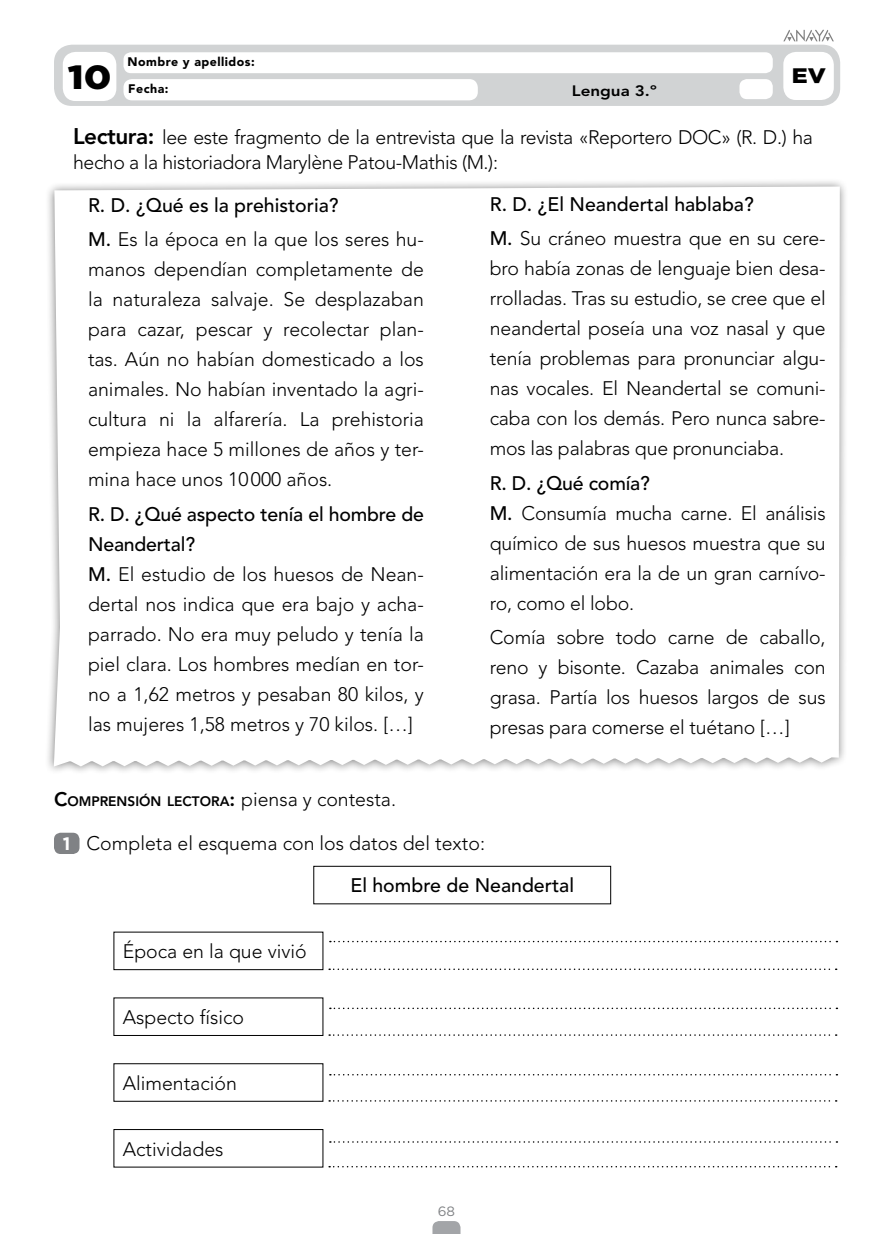
<style>
.page{position:relative;width:893px;height:1234px;background:#fff}
.page>*{position:absolute;margin:0;border:0;box-sizing:border-box;transform-origin:0 0}
.t1{font:900 33.45px "Gotham";color:#000;scale:1.13 1}
.t2{font:900 21px "Gotham";color:#000;scale:1.13 1}
.nucleoTexto{font:300 19.5px/30px "Avenir LT Std";letter-spacing:-.01em;color:#000;text-align:justify}
.nucleoTexto-2{font:500 19.5px/30px "Avenir LT Std";color:#000}
.nuclTitulPagina{font:300 19.5px/25.5px "Avenir LT Std";letter-spacing:-.02em;color:#000}
.nuclActiv1-9{font:300 19.5px "Avenir LT Std";color:#000}
.t3{font:700 18px "Gotham";color:#fff}
.t4{font:800 15px "Avenir LT Std";color:#000;scale:1.13 1}
.nuclTitulPagina-2{font:800 13.65px "Avenir LT Std";color:#000}
.t5{font:13.5px "Gotham";color:#808285}
.t6{font:900 12.3px "Avenir LT Std";letter-spacing:.04em;color:#000}
.s1{font-weight:800;font-size:22.5px}
.s2{font-weight:500}
.s3{font-size:19.5px}
.s4{font-weight:300;font-size:19.5px}
</style>
<div class="page">
<svg style="left:432px;top:1221px;width:28px;height:12px"></svg>
<div style="left:45px;top:177px;width:804px;height:597px;background:#000;opacity:.5"></div>
<svg style="left:54px;top:186px;width:786px;height:580px"></svg>
<div style="left:54px;top:45px;width:786px;height:61px;background:#d1d3d4;border-radius:18px"></div>
<div style="left:63px;top:52px;width:53px;height:49px;background:#fff;border-radius:13px"></div>
<div style="left:739px;top:79px;width:34px;height:20px;background:#fff;border-radius:8px"></div>
<div style="left:783px;top:52px;width:51px;height:48px;background:#fff;border-radius:13px"></div>
<div style="left:123px;top:79px;width:355px;height:21px;background:#fff;border-radius:9px"></div>
<div style="left:123px;top:52px;width:650px;height:21px;background:#fff;border-radius:8px"></div>
<svg style="left:783px;top:29px;width:51px;height:12px"></svg>
<div style="left:54px;top:832px;width:26px;height:21px;background:#808285;border-radius:7px"></div>
<div style="left:313px;top:865px;width:298px;height:39px;border:1px solid #000"></div>
<svg style="left:329px;top:968px;width:508px;height:1px"></svg>
<svg style="left:329px;top:1034px;width:508px;height:1px"></svg>
<svg style="left:329px;top:1100px;width:508px;height:1px"></svg>
<div style="left:114px;top:1128px;width:209px;height:39px;border:1px solid #000"></div>
<svg style="left:329px;top:1166px;width:508px;height:1px"></svg>
<svg style="left:330px;top:940px;width:507px;height:2px"></svg>
<svg style="left:330px;top:1007px;width:507px;height:1px"></svg>
<svg style="left:330px;top:1074px;width:507px;height:1px"></svg>
<svg style="left:330px;top:1141px;width:507px;height:1px"></svg>
<p class="t1" style="left:68px;top:54px;width:40px">10</p>
<p class="t6" style="left:127px;top:54px;width:129px">Nombre y apellidos:</p>
<p class="t6" style="left:128px;top:81px;width:42px">Fecha:</p>
<p class="t4" style="left:572px;top:82px;width:77px">Lengua 3.º</p>
<p class="t2" style="left:792px;top:61px;width:32px">EV</p>
<p class="nuclTitulPagina" style="left:73px;top:124px;width:741px"><span class="s1">Lectura:</span> lee este fragmento de la entrevista que la revista «Reportero DOC» (R. D.) ha hecho a la historiadora Marylène Patou-Mathis (M.):</p>
<p class="nucleoTexto-2" style="left:88px;top:190px;width:252px">R. D. ¿Qué es la prehistoria?</p>
<p class="nucleoTexto" style="left:88px;top:224px;width:337px"><span class="s2">M.</span> Es la época en la que los seres hu&shy;manos dependían completamente de la naturaleza salvaje. Se desplazaban para cazar, pescar y recolectar plan&shy;tas. Aún no habían domesticado a los animales. No habían inventado la agri&shy;cultura ni la alfarería. La prehistoria empieza hace 5 millones de años y ter&shy;mina hace unos 10000 años.</p>
<p class="nucleoTexto-2" style="left:88px;top:499px;width:337px">R. D. ¿Qué aspecto tenía el hombre de<br>Neandertal?</p>
<p class="nucleoTexto" style="left:88px;top:558px;width:337px"><span class="s2">M.</span> El estudio de los huesos de Nean&shy;dertal nos indica que era bajo y acha&shy;parrado. No era muy peludo y tenía la piel clara. Los hombres medían en tor&shy;no a 1,62 metros y pesaban 80 kilos, y las mujeres 1,58 metros y 70 kilos. […]</p>
<p class="nucleoTexto-2" style="left:490px;top:190px;width:266px">R. D. ¿El Neandertal hablaba?</p>
<p class="nucleoTexto" style="left:490px;top:223px;width:337px"><span class="s2">M.</span> Su cráneo muestra que en su cere&shy;bro había zonas de lenguaje bien desa&shy;rrolladas. Tras su estudio, se cree que el neandertal poseía una voz nasal y que tenía problemas para pronunciar algu&shy;nas vocales. El Neandertal se comuni&shy;caba con los demás. Pero nunca sabre&shy;mos las palabras que pronunciaba.</p>
<p class="nucleoTexto-2" style="left:490px;top:468px;width:162px">R. D. ¿Qué comía?</p>
<p class="nucleoTexto" style="left:490px;top:498px;width:337px"><span class="s2">M.</span> Consumía mucha carne. El análisis químico de sus huesos muestra que su alimentación era la de un gran carnívo&shy;ro, como el lobo.</p>
<p class="nucleoTexto" style="left:490px;top:622px;width:337px">Comía sobre todo carne de caballo, reno y bisonte. Cazaba animales con grasa. Partía los huesos largos de sus presas para comerse el tuétano […]</p>
<p class="nuclTitulPagina-2" style="left:54px;top:793px;width:344px"><span class="s3">C</span>OMPRENSIÓN LECTORA<span class="s3">:</span> <span class="s4">piensa y contesta.</span></p>
<p class="t3" style="left:63px;top:831px;width:9px">1</p>
<p class="nuclActiv1-9" style="left:87px;top:831px;width:400px">Completa el esquema con los datos del texto:</p>
<p class="nucleoTexto-2" style="left:350px;top:871px;width:225px">El hombre de Neandertal</p>
<p class="nucleoTexto" style="left:123px;top:936px;width:185px">Época en la que vivió</p>
<p class="nucleoTexto" style="left:123px;top:1002px;width:123px">Aspecto físico</p>
<p class="nucleoTexto" style="left:123px;top:1067px;width:116px">Alimentación</p>
<p class="nucleoTexto" style="left:123px;top:1133px;width:102px">Actividades</p>
<p class="t5" style="left:438px;top:1202px;width:19px">68</p>
</div>
